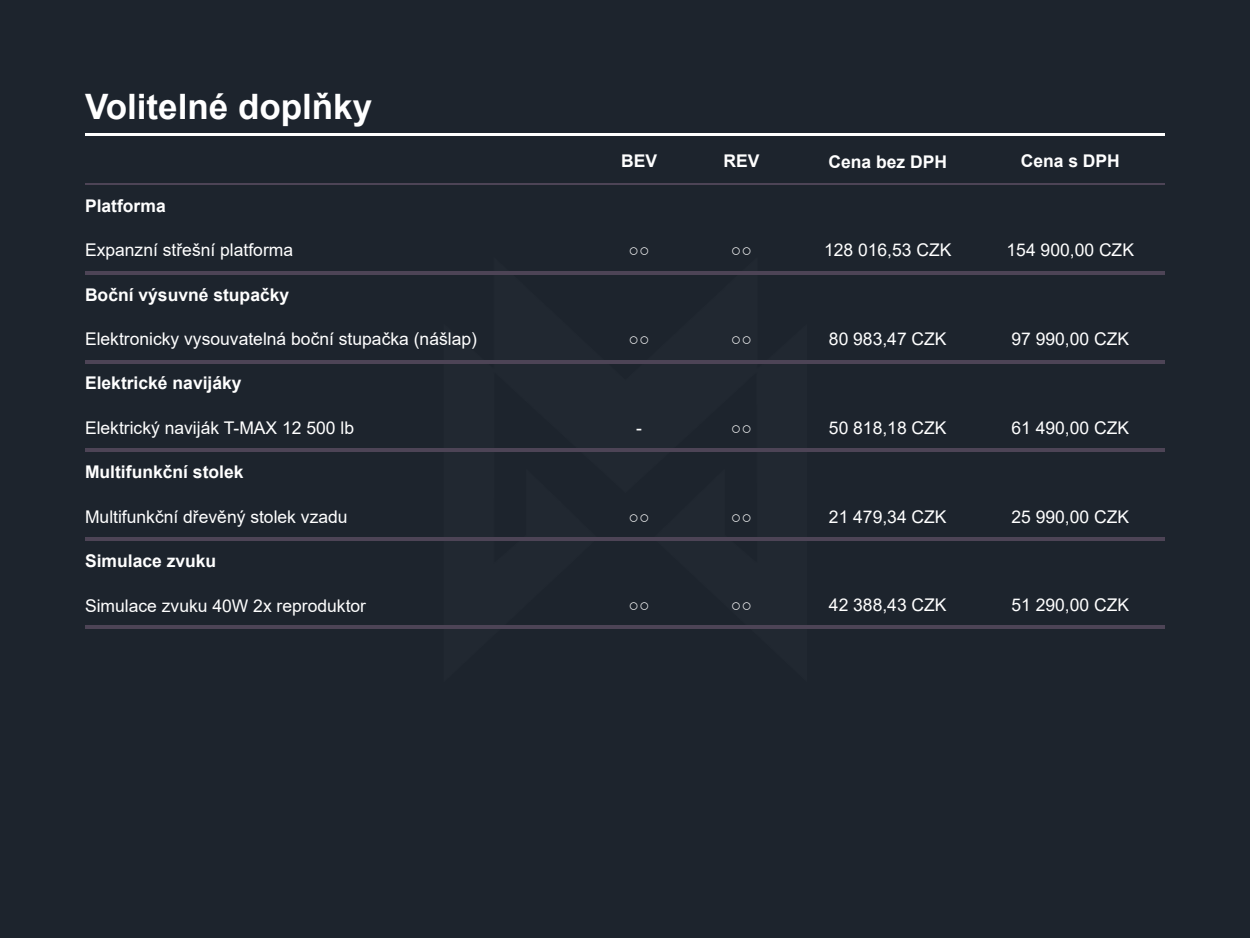
<style>
.page{position:relative;width:1250px;height:938px;background:#1d242d}
.page>*{position:absolute;margin:0;border:0;box-sizing:border-box;transform-origin:0 0}
.t1{font:700 35px "Arial";color:#fff}
.t2{font:17.5px "Arial";color:#fff}
.t3{font:700 17.5px "Arial";color:#fff}
</style>
<div class="page">
<img style="left:443px;top:363px;width:364px;height:178px">
<hr style="left:85px;top:134px;width:1080px;height:2px;background:#fff">
<hr style="left:85px;top:184px;width:1080px;height:1px;background:#4d4456">
<hr style="left:85px;top:271px;width:1080px;height:4px;background:#4d4456">
<hr style="left:85px;top:360px;width:1080px;height:3px;background:#4d4456">
<hr style="left:85px;top:448px;width:1080px;height:4px;background:#4d4456">
<hr style="left:85px;top:537px;width:1080px;height:3px;background:#4d4456">
<hr style="left:85px;top:625px;width:1080px;height:4px;background:#4d4456">
<h1 class="t1" style="left:85px;top:82px;width:289px">Volitelné doplňky</h1>
<p class="t3" style="left:85px;top:193px;width:82px">Platforma</p>
<p class="t2" style="left:85px;top:238px;width:210px">Expanzní střešní platforma</p>
<p class="t3" style="left:85px;top:282px;width:206px">Boční výsuvné stupačky</p>
<p class="t2" style="left:85px;top:327px;width:393px">Elektronicky vysouvatelná boční stupačka (nášlap)</p>
<p class="t3" style="left:85px;top:371px;width:158px">Elektrické navijáky</p>
<p class="t2" style="left:85px;top:415px;width:271px">Elektrický naviják T-MAX 12 500 lb</p>
<p class="t3" style="left:85px;top:460px;width:160px">Multifunkční stolek</p>
<p class="t2" style="left:85px;top:504px;width:264px">Multifunkční dřevěný stolek vzadu</p>
<p class="t3" style="left:85px;top:548px;width:133px">Simulace zvuku</p>
<p class="t2" style="left:85px;top:593px;width:283px">Simulace zvuku 40W 2x reproduktor</p>
<p class="t3" style="left:621px;top:149px;width:37px">BEV</p>
<p class="t3" style="left:724px;top:149px;width:37px">REV</p>
<p class="t3" style="left:828px;top:149px;width:120px">Cena bez DPH</p>
<p class="t3" style="left:1021px;top:149px;width:101px">Cena s DPH</p>
<p class="t2" style="left:628px;top:238px;width:23px">○○</p>
<p class="t2" style="left:731px;top:238px;width:23px">○○</p>
<p class="t2" style="left:824px;top:238px;width:129px">128 016,53 CZK</p>
<p class="t2" style="left:1007px;top:238px;width:129px">154 900,00 CZK</p>
<p class="t2" style="left:628px;top:327px;width:23px">○○</p>
<p class="t2" style="left:731px;top:327px;width:23px">○○</p>
<p class="t2" style="left:829px;top:327px;width:119px">80 983,47 CZK</p>
<p class="t2" style="left:1011px;top:327px;width:119px">97 990,00 CZK</p>
<p class="t2" style="left:636px;top:415px;width:7px">-</p>
<p class="t2" style="left:731px;top:415px;width:23px">○○</p>
<p class="t2" style="left:829px;top:415px;width:119px">50 818,18 CZK</p>
<p class="t2" style="left:1011px;top:415px;width:119px">61 490,00 CZK</p>
<p class="t2" style="left:628px;top:504px;width:23px">○○</p>
<p class="t2" style="left:731px;top:504px;width:23px">○○</p>
<p class="t2" style="left:829px;top:504px;width:119px">21 479,34 CZK</p>
<p class="t2" style="left:1011px;top:504px;width:119px">25 990,00 CZK</p>
<p class="t2" style="left:628px;top:593px;width:23px">○○</p>
<p class="t2" style="left:731px;top:593px;width:23px">○○</p>
<p class="t2" style="left:829px;top:593px;width:119px">42 388,43 CZK</p>
<p class="t2" style="left:1011px;top:593px;width:119px">51 290,00 CZK</p>
</div>
